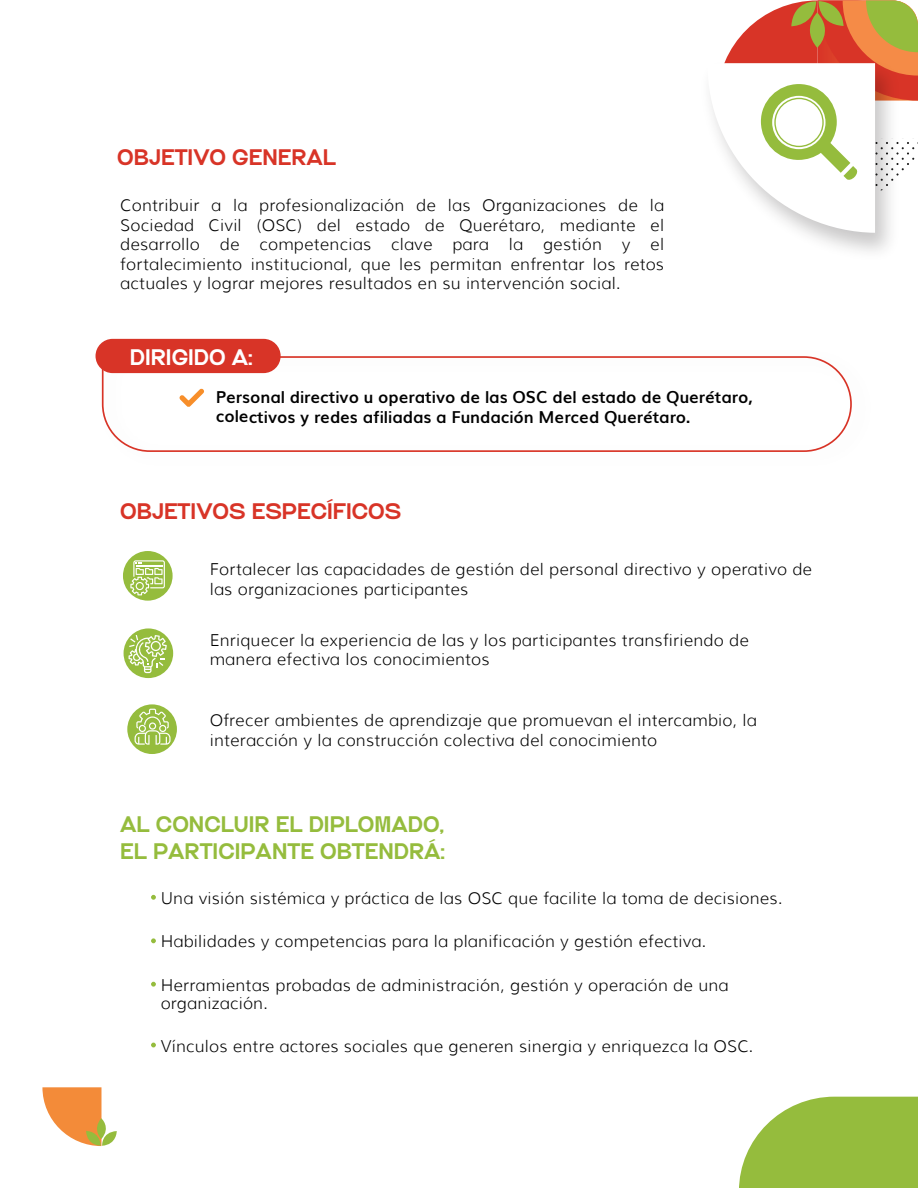
<style>
.page{position:relative;width:918px;height:1188px;background:#fff}
.page>*{position:absolute;margin:0;border:0;box-sizing:border-box;transform-origin:0 0}
.t1{font:700 22.5px/27px "Acworth";color:#95bc3d}
.t2{font:700 22.5px "Acworth";color:#d83427}
.t3{font:700 22.5px "Acworth";color:#fff}
.t4{font:300 16.5px/19.5px "Muli";letter-spacing:.015em;color:#000}
.t5{font:700 16.5px/19.8px "Muli";color:#000}
</style>
<div class="page">
<svg style="left:42px;top:1087px;width:75px;height:59px"></svg>
<svg style="left:739px;top:1097px;width:179px;height:91px;background:#a1c353"></svg>
<svg style="left:151px;top:1043px;width:5px;height:4px"></svg>
<svg style="left:151px;top:982px;width:5px;height:5px"></svg>
<svg style="left:151px;top:938px;width:5px;height:5px"></svg>
<svg style="left:151px;top:895px;width:5px;height:5px"></svg>
<div style="left:123px;top:551px;width:50px;height:50px;background:#95bc3d;border-radius:50%"></div>
<div style="left:124px;top:628px;width:49px;height:50px;background:#95bc3d;border-radius:50%"></div>
<div style="left:127px;top:704px;width:50px;height:50px;background:#95bc3d;border-radius:50%"></div>
<svg style="left:135px;top:709px;width:36px;height:36px"></svg>
<svg style="left:129px;top:635px;width:38px;height:38px"></svg>
<svg style="left:130px;top:560px;width:35px;height:35px"></svg>
<svg style="left:706px;top:0;width:212px;height:233px"></svg>
<svg style="left:101px;top:356px;width:751px;height:96px"></svg>
<svg style="left:177px;top:386px;width:30px;height:24px"></svg>
<div style="left:96px;top:339px;width:185px;height:34px;background:#d83427;border-radius:17px"></div>
<h1 class="t2" style="left:117px;top:144px;width:220px">OBJETIVO GENERAL</h1>
<p class="t4" style="left:120px;top:196px;width:545px;text-align:justify">Contribuir a la profesionalización de las Organizaciones de la Sociedad Civil (OSC) del estado de Querétaro, mediante el desarrollo de competencias clave para la gestión y el fortalecimiento institucional, que les permitan enfrentar los retos actuales y lograr mejores resultados en su intervención social.</p>
<h1 class="t3" style="left:130px;top:343px;width:124px">DIRIGIDO A:</h1>
<p class="t5" style="left:216px;top:386px;width:539px">Personal directivo u operativo de las OSC del estado de Querétaro, colectivos y redes afiliadas a Fundación Merced Querétaro.</p>
<h1 class="t2" style="left:120px;top:498px;width:283px">OBJETIVOS ESPECÍFICOS</h1>
<p class="t4" style="left:210px;top:559px;width:604px">Fortalecer las capacidades de gestión del personal directivo y operativo de las organizaciones participantes</p>
<p class="t4" style="left:210px;top:630px;width:541px">Enriquecer la experiencia de las y los participantes transfiriendo de manera efectiva los conocimientos</p>
<p class="t4" style="left:210px;top:711px;width:549px">Ofrecer ambientes de aprendizaje que promuevan el intercambio, la interacción y la construcción colectiva del conocimiento</p>
<h1 class="t1" style="left:120px;top:811px;width:326px">AL CONCLUIR EL DIPLOMADO,<br>EL PARTICIPANTE OBTENDRÁ:</h1>
<p class="t4" style="left:161px;top:888px;width:623px">Una visión sistémica y práctica de las OSC que facilite la toma de decisiones.</p>
<p class="t4" style="left:161px;top:932px;width:547px">Habilidades y competencias para la planificación y gestión efectiva.</p>
<p class="t4" style="left:161px;top:976px;width:569px;line-height:18px">Herramientas probadas de administración, gestión y operación de una organización.</p>
<p class="t4" style="left:161px;top:1037px;width:594px">Vínculos entre actores sociales que generen sinergia y enriquezca la OSC.</p>
</div>
